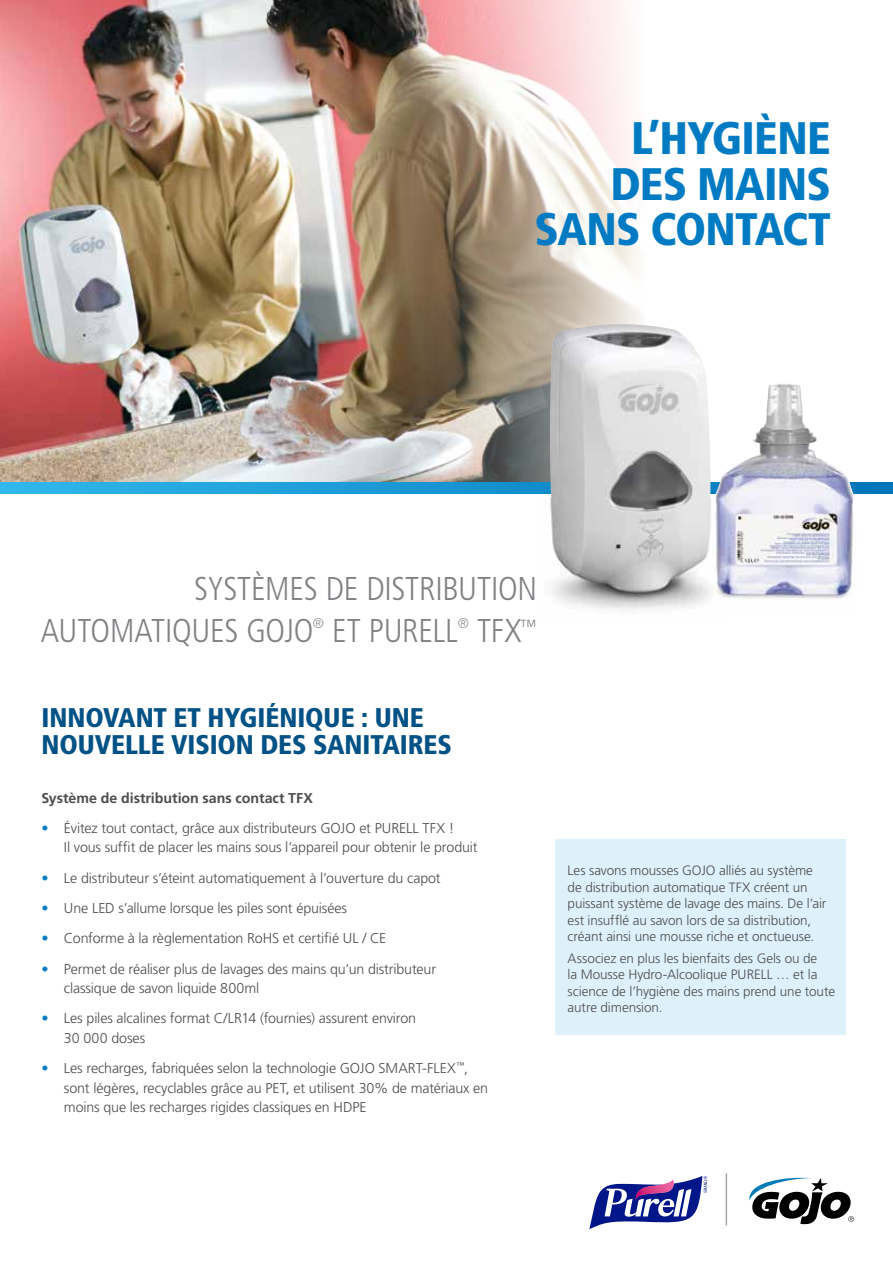
<style>
.page{position:relative;width:893px;height:1263px;background:#fff}
.page>*{position:absolute;margin:0;border:0;box-sizing:border-box;transform-origin:0 0}
.t1{font:900 condensed 45.6px/45.6px "Frutiger LT Std";letter-spacing:-.02em;color:#007bc3;text-align:right}
.t2{font:300 condensed 33px/41.8px "Frutiger LT Std";letter-spacing:-.01em;color:#808285}
.t3{font:900 condensed 27px/27px "Frutiger LT Std";letter-spacing:-.005em;color:#005185}
.t4{font:300 14.25px/19.5px "Frutiger LT Std";letter-spacing:-.01em;color:#4d4d4f}
.t5{font:700 14.25px "Frutiger LT Std";color:#4d4d4f}
.t6{font:300 condensed 13.95px "Frutiger LT Std";color:#808285}
.t7{font:300 13.5px/16.5px "Frutiger LT Std";letter-spacing:-.005em;color:#4d4d4f}
.s1{color:#007bc3}
</style>
<div class="page">
<img style="left:0;top:0;width:642px;height:483px">
<svg style="left:0;top:483px;width:893px;height:10px"></svg>
<hr style="left:726px;top:1173px;width:1px;height:52px;background:#a7a9ac">
<svg style="left:749px;top:1178px;width:105px;height:46px"></svg>
<svg style="left:589px;top:1176px;width:118px;height:53px"></svg>
<img style="left:550px;top:324px;width:160px;height:174px">
<img style="left:550px;top:498px;width:161px;height:111px">
<img style="left:715px;top:384px;width:139px;height:130px">
<img style="left:714px;top:514px;width:140px;height:85px">
<div style="left:556px;top:839px;width:290px;height:196px;background:#def1fa"></div>
<h1 class="t1" style="left:534px;top:115px;width:298px">L’HYGIÈNE<br>DES MAINS<br>SANS CONTACT</h1>
<h2 class="t2" style="left:41px;top:568px;width:498px;text-indent:153px">SYSTÈMES DE DISTRIBUTION<br>AUTOMATIQUES GOJO</h2>
<p class="t6" style="left:313px;top:615px;width:13px">®</p>
<h2 class="t2" style="left:332px;top:610px;width:127px">ET PURELL</h2>
<p class="t6" style="left:458px;top:615px;width:13px">®</p>
<h2 class="t2" style="left:477px;top:610px;width:62px">TFX<sup>™</sup></h2>
<h3 class="t3" style="left:41px;top:704px;width:412px">INNOVANT ET HYGIÉNIQUE : UNE<br>NOUVELLE VISION DES SANITAIRES</h3>
<p class="t5" style="left:41px;top:789px;width:273px">Système de distribution sans contact TFX</p>
<p class="t4" style="left:64px;top:818px;width:415px;text-indent:-23px"><span class="s1">•</span> Évitez tout contact, grâce aux distributeurs GOJO et PURELL TFX !<br>Il vous suffit de placer les mains sous l’appareil pour obtenir le produit</p>
<p class="t4" style="left:41px;top:868px;width:401px"><span class="s1">•</span> Le distributeur s’éteint automatiquement à l’ouverture du capot</p>
<p class="t4" style="left:41px;top:898px;width:307px"><span class="s1">•</span> Une LED s’allume lorsque les piles sont épuisées</p>
<p class="t4" style="left:41px;top:929px;width:346px"><span class="s1">•</span> Conforme à la règlementation RoHS et certifié UL / CE</p>
<p class="t4" style="left:64px;top:959px;width:374px;text-indent:-23px"><span class="s1">•</span> Permet de réaliser plus de lavages des mains qu’un distributeur classique de savon liquide 800ml</p>
<p class="t4" style="left:64px;top:1009px;width:354px;text-indent:-23px"><span class="s1">•</span> Les piles alcalines format C/LR14 (fournies) assurent environ<br>30 000 doses</p>
<p class="t4" style="left:64px;top:1059px;width:426px;text-indent:-22px"><span class="s1">•</span> Les recharges, fabriquées selon la technologie GOJO SMART-FLEX<sup>™</sup>, sont légères, recyclables grâce au PET, et utilisent 30% de matériaux en moins que les recharges rigides classiques en HDPE</p>
<p class="t7" style="left:568px;top:862px;width:260px">Les savons mousses GOJO alliés au système de distribution automatique TFX créent un puissant système de lavage des mains. De l’air est insufflé au savon lors de sa distribution, créant ainsi une mousse riche et onctueuse.</p>
<p class="t7" style="left:568px;top:950px;width:269px">Associez en plus les bienfaits des Gels ou de<br>la Mousse Hydro-Alcoolique PURELL … et la science de l’hygiène des mains prend une toute autre dimension.</p>
</div>
